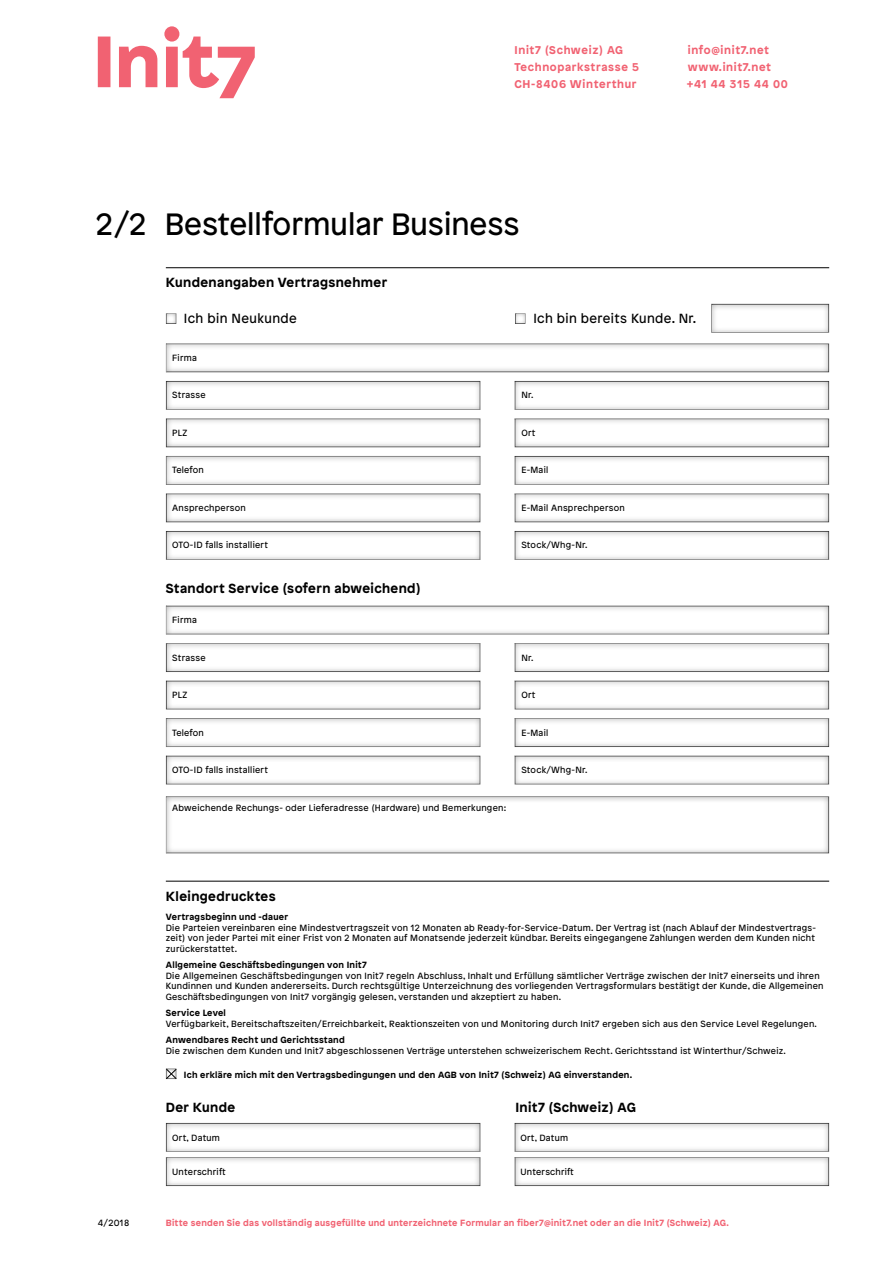
<style>
.page{position:relative;width:893px;height:1263px;background:#fff}
.page>*{position:absolute;margin:0;border:0;box-sizing:border-box;transform-origin:0 0}
.t1{font:30.75px "Patron";color:#000}
.order_sub_Linie_fett{font:700 13.2px "Patron";letter-spacing:.03em;color:#000}
.copy_ohne{font:13.2px "Patron";letter-spacing:.03em;color:#000}
.copy_ohne-2{font:700 13.2px "Patron";letter-spacing:.03em;color:#000}
.t2{font:700 11.25px/17.2px "Patron";letter-spacing:.06em;color:#f16272}
.copy_ohne-3{font:9px/10.5px "Patron";letter-spacing:.03em;color:#000;text-align:justify}
.copy_ohne-4{font:700 9px "Patron";letter-spacing:.03em;color:#000}
.copy_ohne-5{font:700 9px "Patron";letter-spacing:.03em;color:#f16272}
</style>
<div class="page">
<svg style="left:98px;top:26px;width:157px;height:72px"></svg>
<svg style="left:514px;top:1123px;width:315px;height:23px"></svg>
<div style="left:501px;top:1146px;width:340px;height:41px;background:#000;opacity:.4"></div>
<svg style="left:166px;top:1123px;width:314px;height:23px"></svg>
<div style="left:153px;top:1146px;width:340px;height:41px;background:#000;opacity:.4"></div>
<div style="left:500px;top:370px;width:342px;height:41px;background:#000;opacity:.4"></div>
<div style="left:500px;top:632px;width:342px;height:41px;background:#000;opacity:.4"></div>
<div style="left:500px;top:408px;width:342px;height:40px;background:#000;opacity:.4"></div>
<div style="left:500px;top:670px;width:342px;height:40px;background:#000;opacity:.4"></div>
<div style="left:151px;top:333px;width:690px;height:40px;background:#000;opacity:.4"></div>
<div style="left:151px;top:595px;width:690px;height:40px;background:#000;opacity:.4"></div>
<div style="left:151px;top:370px;width:342px;height:41px;background:#000;opacity:.4"></div>
<div style="left:151px;top:632px;width:342px;height:41px;background:#000;opacity:.4"></div>
<div style="left:151px;top:408px;width:342px;height:40px;background:#000;opacity:.4"></div>
<div style="left:151px;top:670px;width:342px;height:40px;background:#000;opacity:.4"></div>
<div style="left:500px;top:483px;width:342px;height:40px;background:#000;opacity:.4"></div>
<div style="left:500px;top:745px;width:342px;height:40px;background:#000;opacity:.4"></div>
<div style="left:152px;top:445px;width:341px;height:41px;background:#000;opacity:.4"></div>
<div style="left:152px;top:707px;width:341px;height:41px;background:#000;opacity:.4"></div>
<div style="left:501px;top:445px;width:340px;height:41px;background:#000;opacity:.4"></div>
<div style="left:501px;top:707px;width:340px;height:41px;background:#000;opacity:.4"></div>
<div style="left:698px;top:293px;width:143px;height:41px;background:#000;opacity:.4"></div>
<div style="left:151px;top:785px;width:690px;height:69px;background:#000;opacity:.4"></div>
<div style="left:151px;top:483px;width:342px;height:40px;background:#000;opacity:.4"></div>
<div style="left:151px;top:745px;width:342px;height:40px;background:#000;opacity:.4"></div>
<div style="left:151px;top:520px;width:342px;height:41px;background:#000;opacity:.4"></div>
<div style="left:500px;top:520px;width:342px;height:41px;background:#000;opacity:.4"></div>
<hr style="left:166px;top:267px;width:663px;height:1px;background:#000">
<div style="left:153px;top:302px;width:37px;height:22px;background:#000;opacity:.4"></div>
<div style="left:502px;top:302px;width:37px;height:22px;background:#000;opacity:.4"></div>
<hr style="left:166px;top:881px;width:663px;height:1px;background:#000">
<svg style="left:165px;top:1068px;width:12px;height:11px"></svg>
<p class="t2" style="left:514px;top:40px;width:126px">Init7 (Schweiz) AG<br>Technoparkstrasse 5<br>CH-8406 Winterthur</p>
<p class="t2" style="left:687px;top:40px;width:102px">info@init7.net www.init7.net +41 44 315 44 00</p>
<p class="t1" style="left:96px;top:201px;width:51px">2/2</p>
<p class="t1" style="left:165px;top:201px;width:356px">Bestellformular Business</p>
<p class="order_sub_Linie_fett" style="left:166px;top:272px;width:223px">Kundenangaben Vertragsnehmer</p>
<p class="copy_ohne" style="left:184px;top:309px;width:114px">Ich bin Neukunde</p>
<p class="copy_ohne" style="left:533px;top:309px;width:164px">Ich bin bereits Kunde. Nr.</p>
<p class="copy_ohne-3" style="left:172px;top:352px;width:26px">Firma</p>
<p class="copy_ohne-3" style="left:172px;top:389px;width:35px">Strasse</p>
<p class="copy_ohne-3" style="left:521px;top:389px;width:13px">Nr.</p>
<p class="copy_ohne-3" style="left:172px;top:427px;width:16px">PLZ</p>
<p class="copy_ohne-3" style="left:521px;top:427px;width:16px">Ort</p>
<p class="copy_ohne-3" style="left:172px;top:464px;width:33px">Telefon</p>
<p class="copy_ohne-3" style="left:521px;top:464px;width:28px">E-Mail</p>
<p class="copy_ohne-3" style="left:172px;top:502px;width:75px">Ansprechperson</p>
<p class="copy_ohne-3" style="left:521px;top:502px;width:105px">E-Mail Ansprechperson</p>
<p class="copy_ohne-3" style="left:172px;top:539px;width:97px">OTO-ID falls installiert</p>
<p class="copy_ohne-3" style="left:521px;top:539px;width:67px">Stock/Whg-Nr.</p>
<p class="order_sub_Linie_fett" style="left:166px;top:578px;width:256px">Standort Service (sofern abweichend)</p>
<p class="copy_ohne-3" style="left:172px;top:614px;width:26px">Firma</p>
<p class="copy_ohne-3" style="left:172px;top:652px;width:35px">Strasse</p>
<p class="copy_ohne-3" style="left:521px;top:652px;width:13px">Nr.</p>
<p class="copy_ohne-3" style="left:172px;top:689px;width:16px">PLZ</p>
<p class="copy_ohne-3" style="left:521px;top:689px;width:16px">Ort</p>
<p class="copy_ohne-3" style="left:172px;top:727px;width:33px">Telefon</p>
<p class="copy_ohne-3" style="left:521px;top:727px;width:28px">E-Mail</p>
<p class="copy_ohne-3" style="left:172px;top:764px;width:97px">OTO-ID falls installiert</p>
<p class="copy_ohne-3" style="left:521px;top:764px;width:67px">Stock/Whg-Nr.</p>
<p class="copy_ohne-3" style="left:172px;top:802px;width:336px">Abweichende Rechungs- oder Lieferadresse (Hardware) und Bemerkungen:</p>
<p class="copy_ohne-3" style="left:98px;top:1217px;width:33px">4/2018</p>
<p class="order_sub_Linie_fett" style="left:166px;top:885px;width:111px">Kleingedrucktes</p>
<p class="copy_ohne-4" style="left:166px;top:910px;width:124px">Vertragsbeginn und -dauer</p>
<p class="copy_ohne-3" style="left:166px;top:921px;width:652px">Die Parteien vereinbaren eine Mindestvertragszeit von 12 Monaten ab Ready-for-Service-Datum. Der Vertrag ist (nach Ablauf der Mindestvertrags&shy;zeit) von jeder Partei mit einer Frist von 2 Monaten auf Monatsende jederzeit kündbar. Bereits eingegangene Zahlungen werden dem Kunden nicht zurückerstattet.</p>
<p class="copy_ohne-4" style="left:166px;top:958px;width:202px">Allgemeine Geschäftsbedingungen von Init7</p>
<p class="copy_ohne-3" style="left:166px;top:969px;width:659px;text-align:left">Die Allgemeinen Geschäftsbedingungen von Init7 regeln Abschluss, Inhalt und Erfüllung sämtlicher Verträge zwischen der Init7 einerseits und ihren<br>Kundinnen und Kunden andererseits. Durch rechtsgültige Unterzeichnung des vorliegenden Vertragsformulars bestätigt der Kunde, die Allgemeinen<br>Geschäftsbedingungen von Init7 vorgängig gelesen, verstanden und akzeptiert zu haben.</p>
<p class="copy_ohne-4" style="left:166px;top:1006px;width:62px">Service Level</p>
<p class="copy_ohne-3" style="left:166px;top:1017px;width:653px">Verfügbarkeit, Bereitschaftszeiten/Erreichbarkeit, Reaktionszeiten von und Monitoring durch Init7 ergeben sich aus den Service Level Regelungen.</p>
<p class="copy_ohne-4" style="left:166px;top:1033px;width:180px">Anwendbares Recht und Gerichtsstand</p>
<p class="copy_ohne-3" style="left:166px;top:1044px;width:622px">Die zwischen dem Kunden und Init7 abgeschlossenen Verträge unterstehen schweizerischem Recht. Gerichtsstand ist Winterthur/Schweiz.</p>
<p class="copy_ohne-4" style="left:184px;top:1067px;width:450px">Ich erkläre mich mit den Vertragsbedingungen und den AGB von Init7 (Schweiz) AG einverstanden.</p>
<p class="copy_ohne-2" style="left:166px;top:1097px;width:71px">Der Kunde</p>
<p class="copy_ohne-2" style="left:515px;top:1097px;width:122px">Init7 (Schweiz) AG</p>
<p class="copy_ohne-3" style="left:172px;top:1131px;width:49px">Ort, Datum</p>
<p class="copy_ohne-3" style="left:520px;top:1131px;width:49px">Ort, Datum</p>
<p class="copy_ohne-3" style="left:172px;top:1166px;width:55px">Unterschrift</p>
<p class="copy_ohne-3" style="left:520px;top:1166px;width:55px">Unterschrift</p>
<p class="copy_ohne-5" style="left:166px;top:1215px;width:564px">Bitte senden Sie das vollständig ausgefüllte und unterzeichnete Formular an fiber7@init7.net oder an die Init7 (Schweiz) AG.</p>
</div>
